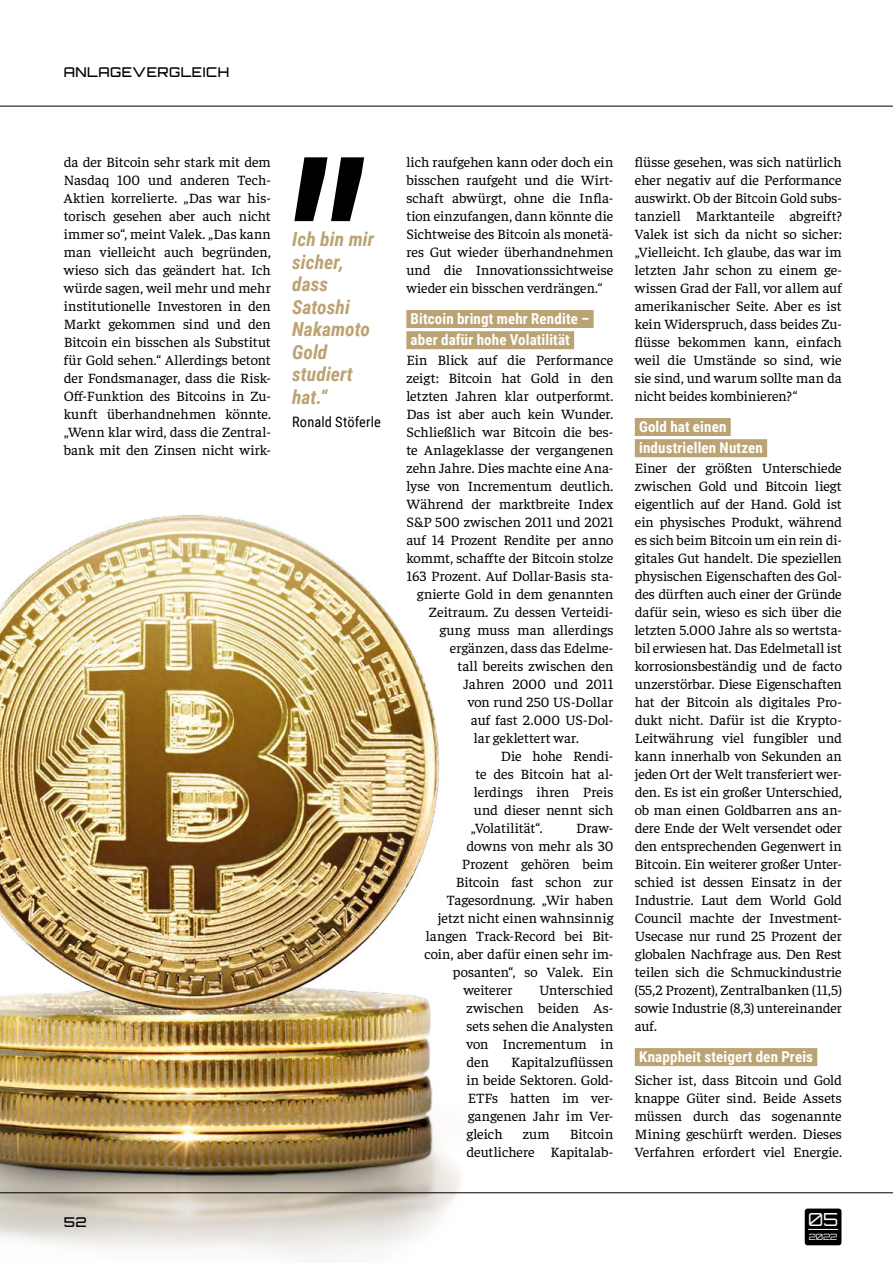
<style>
.page{position:relative;width:893px;height:1263px;background:#fff}
.page>*{position:absolute;margin:0;border:0;box-sizing:border-box;transform-origin:0 0}
.t1{font:italic 700 19.5px/22.5px "Roboto Condensed";color:#bba374}
.t2{font:18px "Orbitron";color:#fff}
.t3{font:700 15px/21.1px "Roboto Condensed";letter-spacing:.01em;color:#fff}
.t4{font:14.4px/18px "Faustina";letter-spacing:-.005em;color:#000;text-align:justify}
.t5{font:14.4px "Roboto Condensed";letter-spacing:.01em;color:#000}
.t6{font:13.5px "Orbitron";letter-spacing:.035em;color:#000}
.t7{font:8.7px "Orbitron";color:#fff}
</style>
<div class="page">
<img style="left:0;top:514px;width:516px;height:692px">
<div style="left:805px;top:1208px;width:36px;height:37px;background:#000;border-radius:3px"></div>
<hr style="left:808px;top:1229px;width:30px;height:1px;background:#fff">
<hr style="left:0;top:1192px;width:893px;height:1px;background:#000">
<hr style="left:0;top:106px;width:893px;height:1px;background:#000">
<div style="left:406px;top:310px;width:188px;height:18px;background:#bba374"></div>
<div style="left:406px;top:331px;width:168px;height:18px;background:#bba374"></div>
<div style="left:635px;top:418px;width:96px;height:18px;background:#bba374"></div>
<div style="left:635px;top:439px;width:132px;height:18px;background:#bba374"></div>
<div style="left:635px;top:1048px;width:182px;height:18px;background:#bba374"></div>
<svg style="left:294px;top:157px;width:70px;height:64px"></svg>
<p class="t6" style="left:64px;top:64px;width:167px">ANLAGEVERGLEICH</p>
<p class="t4" style="left:64px;top:152px;width:209px">da der Bitcoin sehr stark mit dem Nasdaq 100 und anderen Tech-Aktien korrelierte. „Das war his&shy;torisch gesehen aber auch nicht immer so“, meint Valek. „Das kann man vielleicht auch begründen, wieso sich das geändert hat. Ich würde sagen, weil mehr und mehr institutionelle Investoren in den Markt gekommen sind und den Bitcoin ein bisschen als Substitut für Gold sehen.“ Allerdings betont der Fondsmanager, dass die Risk-Off-Funktion des Bitcoins in Zu&shy;kunft überhandnehmen könnte. „Wenn klar wird, dass die Zentral&shy;bank mit den Zinsen nicht wirk-</p>
<p class="t4" style="left:406px;top:152px;width:209px">lich raufgehen kann oder doch ein bisschen raufgeht und die Wirt&shy;schaft abwürgt, ohne die Infla&shy;tion einzufangen, dann könnte die Sichtweise des Bitcoin als monetä&shy;res Gut wieder überhandnehmen und die Innovationssichtweise wieder ein bisschen verdrängen.“</p>
<h1 class="t1" style="left:292px;top:227px;width:84px">Ich bin mir sicher, dass<br>Satoshi<br>Nakamoto<br>Gold studiert hat.“</h1>
<p class="t5" style="left:292px;top:412px;width:90px">Ronald Stöferle</p>
<p class="t3" style="left:411px;top:307px;width:180px">Bitcoin bringt mehr Rendite – aber dafür hohe Volatilität</p>
<p class="t4" style="left:406px;top:350px;width:208px">Ein Blick auf die Performance</p>
<p class="t4" style="left:406px;top:368px;width:209px">zeigt: Bitcoin hat Gold in den</p>
<p class="t4" style="left:406px;top:386px;width:208px">letzten Jahren klar outperformt.</p>
<p class="t4" style="left:406px;top:404px;width:208px">Das ist aber auch kein Wunder.</p>
<p class="t4" style="left:406px;top:422px;width:209px">Schließlich war Bitcoin die bes-</p>
<p class="t4" style="left:406px;top:440px;width:208px">te Anlageklasse der vergangenen</p>
<p class="t4" style="left:406px;top:458px;width:209px">zehn Jahre. Dies machte eine Ana-</p>
<p class="t4" style="left:406px;top:476px;width:209px">lyse von Incrementum deutlich.</p>
<p class="t4" style="left:406px;top:494px;width:208px">Während der marktbreite Index</p>
<p class="t4" style="left:406px;top:512px;width:209px">S&amp;P 500 zwischen 2011 und 2021</p>
<p class="t4" style="left:406px;top:530px;width:209px">auf 14 Prozent Rendite per anno</p>
<p class="t4" style="left:406px;top:548px;width:209px">kommt, schaffte der Bitcoin stolze</p>
<p class="t4" style="left:406px;top:566px;width:209px">163 Prozent. Auf Dollar-Basis sta-</p>
<p class="t4" style="left:417px;top:584px;width:198px">gnierte Gold in dem genannten</p>
<p class="t4" style="left:429px;top:602px;width:186px">Zeitraum. Zu dessen Verteidi-</p>
<p class="t4" style="left:439px;top:620px;width:176px">gung muss man allerdings</p>
<p class="t4" style="left:450px;top:638px;width:165px">ergänzen, dass das Edelme-</p>
<p class="t4" style="left:457px;top:656px;width:157px">tall bereits zwischen den</p>
<p class="t4" style="left:463px;top:674px;width:151px">Jahren 2000 und 2011</p>
<p class="t4" style="left:468px;top:692px;width:147px">von rund 250 US-Dollar</p>
<p class="t4" style="left:471px;top:710px;width:144px">auf fast 2.000 US-Dol-</p>
<p class="t4" style="left:474px;top:728px;width:106px">lar geklettert war.</p>
<p class="t4" style="left:501px;top:746px;width:114px">Die hohe Rendi-</p>
<p class="t4" style="left:475px;top:764px;width:140px">te des Bitcoin hat al-</p>
<p class="t4" style="left:474px;top:782px;width:141px">lerdings ihren Preis</p>
<p class="t4" style="left:474px;top:800px;width:141px">und dieser nennt sich</p>
<p class="t4" style="left:471px;top:818px;width:73px">„Volatilität“.</p>
<p class="t4" style="left:576px;top:818px;width:39px">Draw-</p>
<p class="t4" style="left:466px;top:836px;width:149px">downs von mehr als 30</p>
<p class="t4" style="left:462px;top:854px;width:153px">Prozent gehören beim</p>
<p class="t4" style="left:456px;top:872px;width:159px">Bitcoin fast schon zur</p>
<p class="t4" style="left:447px;top:890px;width:168px">Tagesordnung. „Wir haben</p>
<p class="t4" style="left:438px;top:908px;width:177px">jetzt nicht einen wahnsinnig</p>
<p class="t4" style="left:426px;top:926px;width:189px">langen Track-Record bei Bit-</p>
<p class="t4" style="left:424px;top:944px;width:191px">coin, aber dafür einen sehr im-</p>
<p class="t4" style="left:453px;top:962px;width:162px">posanten“, so Valek. Ein</p>
<p class="t4" style="left:463px;top:980px;width:51px">weiterer</p>
<p class="t4" style="left:466px;top:980px;width:149px;text-indent:73px">Unterschied zwischen beiden As&shy;sets sehen die Analysten von Incrementum in den</p>
<p class="t4" style="left:466px;top:1052px;width:149px;text-indent:45px">Kapitalzuflüssen in beide Sektoren. Gold-ETFs hatten im ver&shy;gangenen Jahr im Ver&shy;gleich</p>
<p class="t4" style="left:466px;top:1124px;width:149px;text-align:right">Bitcoin<br>deutlichere Kapitalab-</p>
<p class="t4" style="left:523px;top:1124px;width:29px">zum</p>
<p class="t4" style="left:635px;top:152px;width:209px">flüsse gesehen, was sich natürlich eher negativ auf die Performance auswirkt. Ob der Bitcoin Gold subs&shy;tanziell Marktanteile abgreift?<br>Valek ist sich da nicht so sicher: „Vielleicht. Ich glaube, das war im letzten Jahr schon zu einem ge&shy;wissen Grad der Fall, vor allem auf amerikanischer Seite. Aber es ist kein Widerspruch, dass beides Zu&shy;flüsse bekommen kann, einfach weil die Umstände so sind, wie sie sind, und warum sollte man da nicht beides kombinieren?“</p>
<p class="t3" style="left:639px;top:415px;width:125px">Gold hat einen industriellen Nutzen</p>
<p class="t4" style="left:635px;top:458px;width:209px">Einer der größten Unterschiede zwischen Gold und Bitcoin liegt eigentlich auf der Hand. Gold ist ein physisches Produkt, während es sich beim Bitcoin um ein rein di&shy;gitales Gut handelt. Die speziellen physischen Eigenschaften des Gol&shy;des dürften auch einer der Gründe dafür sein, wieso es sich über die letzten 5.000 Jahre als so wertsta&shy;bil erwiesen hat. Das Edelmetall ist korrosionsbeständig und de facto unzerstörbar. Diese Eigenschaften hat der Bitcoin als digitales Pro&shy;dukt nicht. Dafür ist die Krypto-Leitwährung viel fungibler und kann innerhalb von Sekunden an jeden Ort der Welt transferiert wer&shy;den. Es ist ein großer Unterschied, ob man einen Goldbarren ans an&shy;dere Ende der Welt versendet oder den entsprechenden Gegenwert in Bitcoin. Ein weiterer großer Unter&shy;schied ist dessen Einsatz in der Industrie. Laut dem World Gold Council machte der Investment-Usecase nur rund 25 Prozent der globalen Nachfrage aus. Den Rest teilen sich die Schmuckindustrie (55,2 Prozent), Zentralbanken (11,5) sowie Industrie (8,3) untereinander auf.</p>
<p class="t3" style="left:639px;top:1045px;width:175px">Knappheit steigert den Preis</p>
<p class="t4" style="left:635px;top:1070px;width:209px">Sicher ist, dass Bitcoin und Gold knappe Güter sind. Beide Assets müssen durch das sogenannte Mining geschürft werden. Dieses Verfahren erfordert viel Energie.</p>
<p class="t6" style="left:64px;top:1214px;width:24px">52</p>
<p class="t2" style="left:808px;top:1208px;width:31px">05</p>
<p class="t7" style="left:809px;top:1231px;width:30px">2022</p>
</div>
